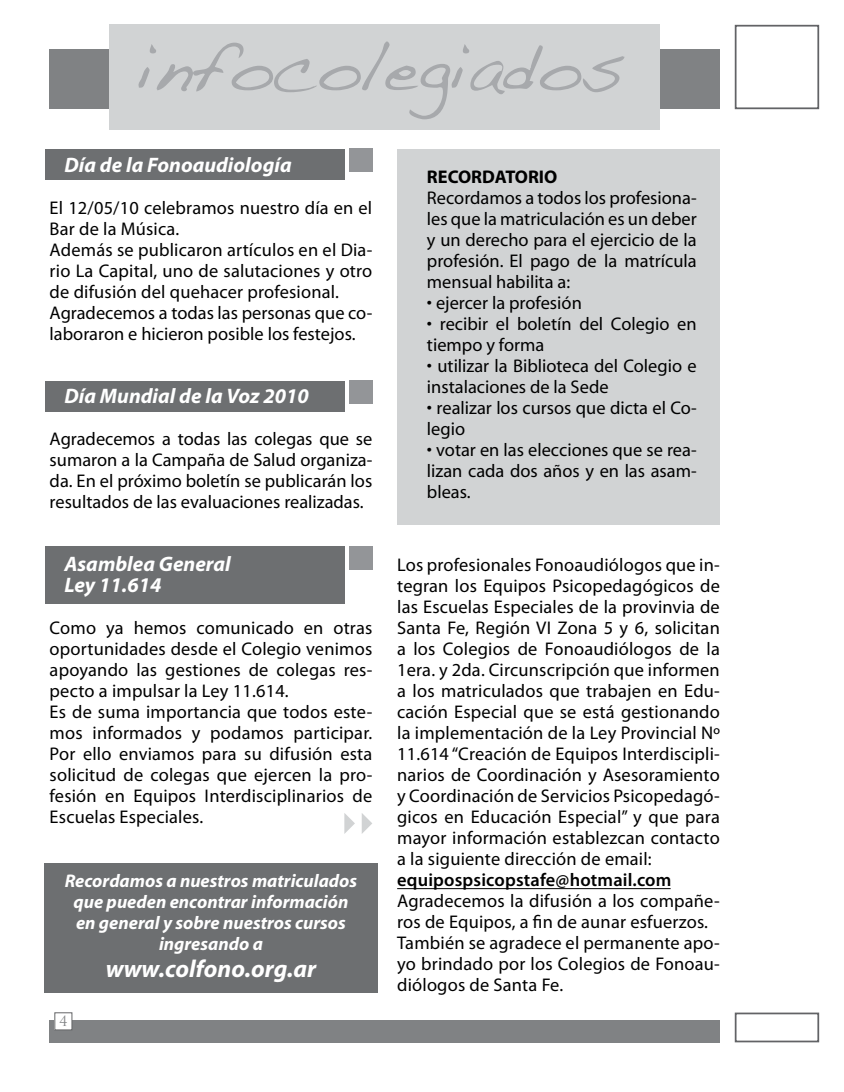
<style>
.page{position:relative;width:844px;height:1092px;background:#fff}
.page>*{position:absolute;margin:0;border:0;box-sizing:border-box;transform-origin:0 0}
.t1{font:70px "Handwriting Dakota";color:#a7a9ac}
.t2{font:italic 700 24.5px "Myriad";color:#fff}
.t3{font:italic 700 21px/21px "Myriad Pro";color:#fff}
.t4{font:18.38px/21px "Myriad Pro";letter-spacing:.01em;color:#000}
.t5{font:18.38px/21px "Myriad";color:#000}
.t6{font:italic 700 18.38px/21px "Myriad";color:#fff;text-align:center}
.t7{font:600 18.38px "Myriad Pro";letter-spacing:.01em;color:#000}
.t8{font:700 18.38px "Myriad";color:#000}
.t9{font:14px "Trajan Pro";color:#808284}
</style>
<div class="page">
<div style="left:50px;top:50px;width:669px;height:59px;background:#808284"></div>
<div style="left:734px;top:25px;width:85px;height:84px;border:2px solid #626366"></div>
<div style="left:50px;top:1019px;width:669px;height:23px;background:#808284"></div>
<div style="left:55px;top:1012px;width:17px;height:17px;background:#fff"></div>
<div style="left:55px;top:1012px;width:17px;height:18px;border:1px solid #646567"></div>
<div style="left:734px;top:1012px;width:85px;height:30px;border:2px solid #626366"></div>
<div style="left:349px;top:381px;width:23px;height:23px;background:#939598"></div>
<div style="left:45px;top:381px;width:300px;height:30px;background:#6d6f71"></div>
<div style="left:349px;top:149px;width:23px;height:23px;background:#939598"></div>
<div style="left:45px;top:149px;width:300px;height:30px;background:#6d6f71"></div>
<div style="left:110px;top:25px;width:549px;height:105px;background:#d1d3d4"></div>
<div style="left:44px;top:863px;width:333px;height:129px;background:#6d6f71"></div>
<div style="left:397px;top:149px;width:322px;height:375px;background:#d1d3d4"></div>
<div style="left:349px;top:546px;width:23px;height:23px;background:#939598"></div>
<div style="left:45px;top:546px;width:300px;height:58px;background:#6d6f71"></div>
<svg style="left:361px;top:813px;width:11px;height:21px"></svg>
<svg style="left:344px;top:813px;width:11px;height:21px"></svg>
<hr style="left:397px;top:888px;width:273px;height:1px;background:#000">
<h1 class="t1" style="left:137px;top:25px;width:488px">infocolegiados</h1>
<p class="t3" style="left:64px;top:153px;width:228px">Día de la Fonoaudiología</p>
<p class="t4" style="left:50px;top:197px;width:324px">El 12/05/10 celebramos nuestro día en el Bar de la Música.<br>Además se publicaron artículos en el Dia&shy;rio La Capital, uno de salutaciones y otro de difusión del quehacer profesional.<br>Agradecemos a todas las personas que co&shy;laboraron e hicieron posible los festejos.</p>
<p class="t3" style="left:64px;top:384px;width:246px">Día Mundial de la Voz 2010</p>
<p class="t4" style="left:50px;top:428px;width:324px;text-align:justify">Agradecemos a todas las colegas que se sumaron a la Campaña de Salud organiza&shy;da. En el próximo boletín se publicarán los resultados de las evaluaciones realizadas.</p>
<p class="t3" style="left:64px;top:552px;width:168px">Asamblea General<br>Ley 11.614</p>
<p class="t4" style="left:50px;top:617px;width:324px">Como ya hemos comunicado en otras oportunidades desde el Colegio venimos apoyando las gestiones de colegas res&shy;pecto a impulsar la Ley 11.614.<br>Es de suma importancia que todos este&shy;mos informados y podamos participar.<br>Por ello enviamos para su difusión esta solicitud de colegas que ejercen la pro&shy;fesión en Equipos Interdisciplinarios de Escuelas Especiales.</p>
<p class="t6" style="left:65px;top:871px;width:294px">Recordamos a nuestros matriculados que pueden encontrar información en general y sobre nuestros cursos ingresando a</p>
<h2 class="t2" style="left:106px;top:955px;width:212px">www.colfono.org.ar</h2>
<p class="t9" style="left:59px;top:1011px;width:9px">4</p>
<p class="t8" style="left:427px;top:167px;width:132px">RECORDATORIO</p>
<p class="t5" style="left:427px;top:188px;width:271px;text-align:justify">Recordamos a todos los profesiona&shy;les que la matriculación es un deber y un derecho para el ejercicio de la profesión. El pago de la matrícula mensual habilita a:</p>
<p class="t5" style="left:427px;top:293px;width:156px">• ejercer la profesión</p>
<p class="t5" style="left:427px;top:314px;width:271px">• recibir el boletín del Colegio en tiempo y forma</p>
<p class="t5" style="left:427px;top:356px;width:271px">• utilizar la Biblioteca del Colegio e instalaciones de la Sede</p>
<p class="t5" style="left:427px;top:398px;width:271px">• realizar los cursos que dicta el Co&shy;legio</p>
<p class="t5" style="left:427px;top:440px;width:271px;text-align:justify">• votar en las elecciones que se rea&shy;lizan cada dos años y en las asam&shy;bleas.</p>
<p class="t4" style="left:397px;top:554px;width:324px;text-align:justify">Los profesionales Fonoaudiólogos que in&shy;tegran los Equipos Psicopedagógicos de las Escuelas Especiales de la provinvia de Santa Fe, Región VI Zona 5 y 6, solicitan a los Colegios de Fonoaudiólogos de la 1era. y 2da. Circunscripción que informen a los matriculados que trabajen en Edu&shy;cación Especial que se está gestionando la implementación de la Ley Provincial Nº 11.614 “Creación de Equipos Interdiscipli&shy;narios de Coordinación y Asesoramiento y Coordinación de Servicios Psicopedagó&shy;gicos en Educación Especial” y que para mayor información establezcan contacto a la siguiente dirección de email:</p>
<p class="t7" style="left:397px;top:868px;width:276px">equipospsicopstafe@hotmail.com</p>
<p class="t4" style="left:397px;top:890px;width:324px">Agradecemos la difusión a los compañe&shy;ros de Equipos, a fin de aunar esfuerzos.<br>También se agradece el permanente apo&shy;yo brindado por los Colegios de Fonoau&shy;diólogos de Santa Fe.</p>
</div>
